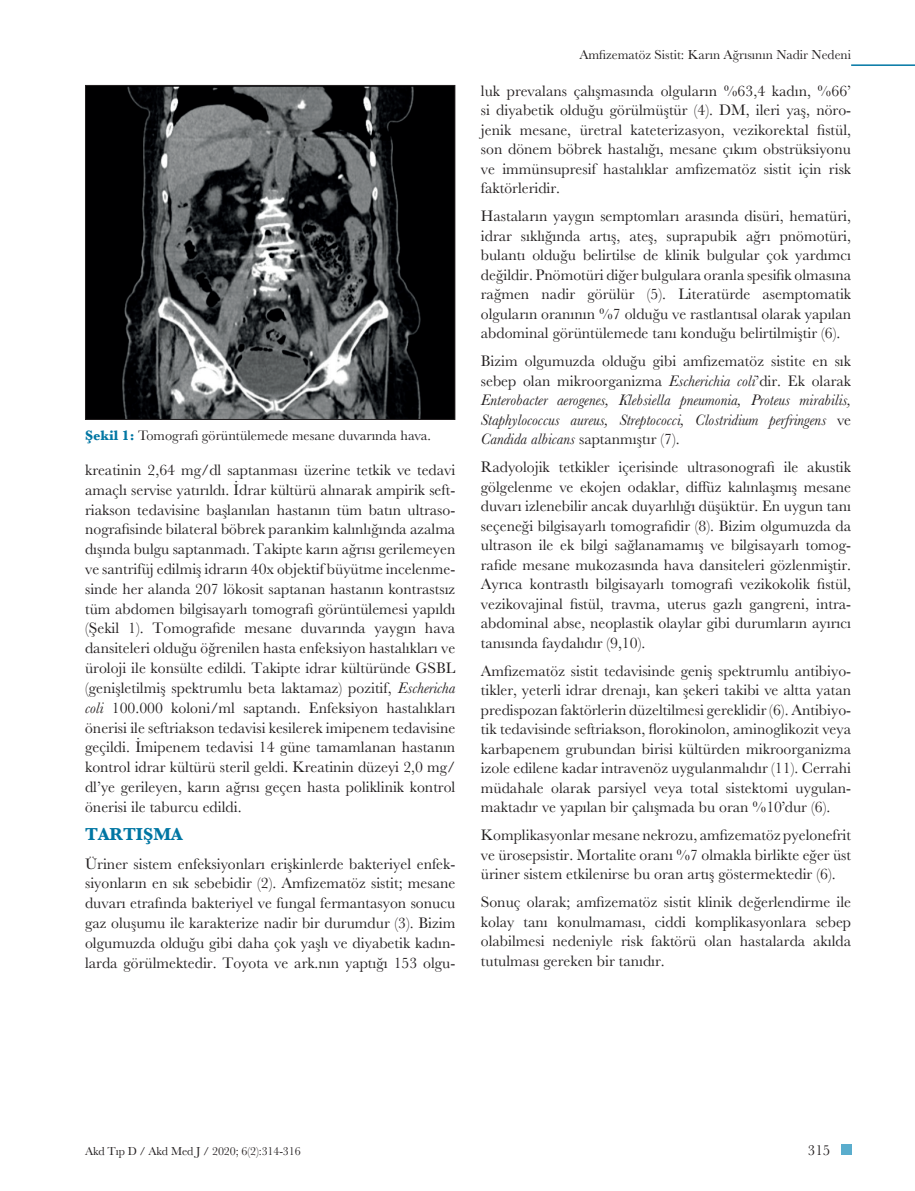
<style>
.page{position:relative;width:915px;height:1191px;background:#fff}
.page>*{position:absolute;margin:0;border:0;box-sizing:border-box;transform-origin:0 0}
.t1{font:700 18px "Baskerville";color:#0076a3}
.t2{font:15.75px/19.5px "Baskerville";color:#231f20;text-align:justify}
.t3{font:italic 15.75px/19.5px "Baskerville";color:#231f20;text-align:justify}
.t4{font:15px "Baskerville";color:#231f20}
.t5{font:14.25px "Baskerville";color:#231f20}
.t6{font:13.5px "Baskerville";color:#231f20}
.t7{font:12px "Baskerville";letter-spacing:-.01em;color:#231f20}
.s1{font-weight:700;color:#0076a3}
.s2{font-style:italic}
.s3{font-style:normal}
</style>
<div class="page">
<div style="left:840px;top:1144px;width:10px;height:10px;background:#5aadcd"></div>
<hr style="left:850px;top:64px;width:64px;height:2px;background:#0076a3">
<img style="left:87px;top:87px;width:366px;height:331px">
<div style="left:85px;top:85px;width:370px;height:335px;border:1px solid #231f20"></div>
<p class="t5" style="left:85px;top:426px;width:347px"><span class="s1">Şekil 1:</span> Tomografi görüntülemede mesane duvarında hava.</p>
<p class="t2" style="left:85px;top:460px;width:371px">kreatinin 2,64 mg/dl saptanması üzerine tetkik ve tedavi amaçlı servise yatırıldı. İdrar kültürü alınarak ampirik seft&shy;riakson tedavisine başlanılan hastanın tüm batın ultraso&shy;nografisinde bilateral böbrek parankim kalınlığında azalma dışında bulgu saptanmadı. Takipte karın ağrısı gerilemeyen ve santrifüj edilmiş idrarın 40x objektif büyütme incelenme&shy;sinde her alanda 207 lökosit saptanan hastanın kontrastsız tüm abdomen bilgisayarlı tomografi görüntülemesi yapıldı (Şekil 1). Tomografide mesane duvarında yaygın hava dansiteleri olduğu öğrenilen hasta enfeksiyon hastalıkları ve üroloji ile konsülte edildi. Takipte idrar kültüründe GSBL (genişletilmiş spektrumlu beta laktamaz) pozitif, <span class="s2">Eschericha coli</span> 100.000 koloni/ml saptandı. Enfeksiyon hastalıkları önerisi ile seftriakson tedavisi kesilerek imipenem tedavisine geçildi. İmipenem tedavisi 14 güne tamamlanan hastanın kontrol idrar kültürü steril geldi. Kreatinin düzeyi 2,0 mg/ dl’ye gerileyen, karın ağrısı geçen hasta poliklinik kontrol önerisi ile taburcu edildi.</p>
<p class="t1" style="left:85px;top:822px;width:99px">TARTIŞMA</p>
<p class="t2" style="left:85px;top:853px;width:371px">Üriner sistem enfeksiyonları erişkinlerde bakteriyel enfek&shy;siyonların en sık sebebidir (2). Amfizematöz sistit; mesane duvarı etrafında bakteriyel ve fungal fermantasyon sonucu gaz oluşumu ile karakterize nadir bir durumdur (3). Bizim olgumuzda olduğu gibi daha çok yaşlı ve diyabetik kadın&shy;larda görülmektedir. Toyota ve ark.nın yaptığı 153 olgu-</p>
<p class="t6" style="left:579px;top:46px;width:273px">Amfizematöz Sistit: Karın Ağrısının Nadir Nedeni</p>
<p class="t2" style="left:480px;top:81px;width:371px">luk prevalans çalışmasında olguların %63,4 kadın, %66’ si diyabetik olduğu görülmüştür (4). DM, ileri yaş, nöro&shy;jenik mesane, üretral kateterizasyon, vezikorektal fistül, son dönem böbrek hastalığı, mesane çıkım obstrüksiyonu ve immünsupresif hastalıklar amfizematöz sistit için risk faktörleridir.</p>
<p class="t2" style="left:480px;top:207px;width:371px">Hastaların yaygın semptomları arasında disüri, hematüri, idrar sıklığında artış, ateş, suprapubik ağrı pnömotüri, bulantı olduğu belirtilse de klinik bulgular çok yardımcı değildir. Pnömotüri diğer bulgulara oranla spesifik olmasına rağmen nadir görülür (5). Literatürde asemptomatik olguların oranının %7 olduğu ve rastlantısal olarak yapılan abdominal görüntülemede tanı konduğu belirtilmiştir (6).</p>
<p class="t3" style="left:480px;top:351px;width:371px"><span class="s3">Bizim olgumuzda olduğu gibi amfizematöz sistite en sık sebep olan mikroorganizma</span> Escherichia coli<span class="s3">’dir. Ek olarak </span>Enterobacter aerogenes, Klebsiella pneumonia, Proteus mirabilis, Staphylococcus aureus, Streptococci, Clostridium perfringens <span class="s3">ve </span>Candida albicans <span class="s3">saptanmıştır (7).</span></p>
<p class="t2" style="left:480px;top:458px;width:371px">Radyolojik tetkikler içerisinde ultrasonografi ile akustik gölgelenme ve ekojen odaklar, diffüz kalınlaşmış mesane duvarı izlenebilir ancak duyarlılığı düşüktür. En uygun tanı seçeneği bilgisayarlı tomografidir (8). Bizim olgumuzda da ultrason ile ek bilgi sağlanamamış ve bilgisayarlı tomog&shy;rafide mesane mukozasında hava dansiteleri gözlenmiştir.<br>Ayrıca kontrastlı bilgisayarlı tomografi vezikokolik fistül, vezikovajinal fistül, travma, uterus gazlı gangreni, intra&shy;abdominal abse, neoplastik olaylar gibi durumların ayırıcı tanısında faydalıdır (9,10).</p>
<p class="t2" style="left:480px;top:661px;width:371px">Amfizematöz sistit tedavisinde geniş spektrumlu antibiyo&shy;tikler, yeterli idrar drenajı, kan şekeri takibi ve altta yatan predispozan faktörlerin düzeltilmesi gereklidir (6). Antibiyo&shy;tik tedavisinde seftriakson, florokinolon, aminoglikozit veya karbapenem grubundan birisi kültürden mikroorganizma izole edilene kadar intravenöz uygulanmalıdır (11). Cerrahi müdahale olarak parsiyel veya total sistektomi uygulan&shy;maktadır ve yapılan bir çalışmada bu oran %10ʼdur (6).</p>
<p class="t2" style="left:480px;top:825px;width:371px">Komplikasyonlar mesane nekrozu, amfizematöz pyelonefrit ve ürosepsistir. Mortalite oranı %7 olmakla birlikte eğer üst üriner sistem etkilenirse bu oran artış göstermektedir (6).</p>
<p class="t2" style="left:480px;top:892px;width:371px">Sonuç olarak; amfizematöz sistit klinik değerlendirme ile kolay tanı konulmaması, ciddi komplikasyonlara sebep olabilmesi nedeniyle risk faktörü olan hastalarda akılda tutulması gereken bir tanıdır.</p>
<p class="t7" style="left:85px;top:1143px;width:217px">Akd Tıp D / Akd Med J / 2020; 6(2):314-316</p>
<p class="t4" style="left:807px;top:1140px;width:24px">315</p>
</div>
